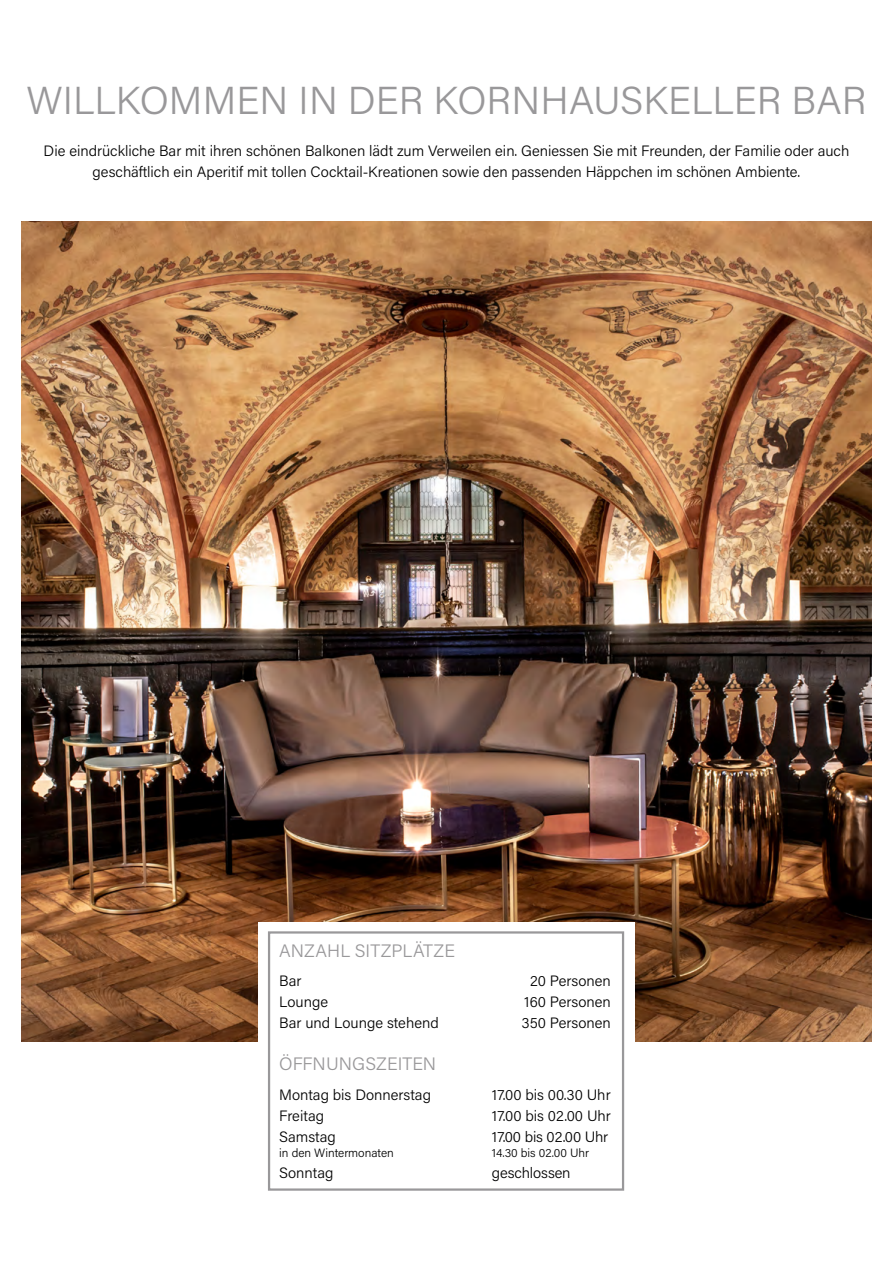
<style>
.page{position:relative;width:893px;height:1263px;background:#fff}
.page>*{position:absolute;margin:0;border:0;box-sizing:border-box;transform-origin:0 0}
.t1{font:300 39px "Acumin Pro";color:#99989a}
.t2{font:300 18px "Acumin Pro";letter-spacing:.005em;color:#99989a}
.t3{font:300 15px/21px "Acumin Pro";color:#000;text-align:center}
.t4{font:300 12px "Acumin Pro";color:#000}
</style>
<div class="page">
<img style="left:21px;top:221px;width:851px;height:821px">
<div style="left:258px;top:922px;width:376px;height:277px;background:#fff"></div>
<div style="left:268px;top:931px;width:356px;height:260px;border:2px solid #99989a"></div>
<h1 class="t1" style="left:26px;top:73px;width:841px">WILLKOMMEN IN DER KORNHAUSKELLER BAR</h1>
<p class="t3" style="left:44px;top:139px;width:807px">Die eindrückliche Bar mit ihren schönen Balkonen lädt zum Verweilen ein. Geniessen Sie mit Freunden, der Familie oder auch geschäftlich ein Aperitif mit tollen Cocktail-Kreationen sowie den passenden Häppchen im schönen Ambiente.</p>
<p class="t2" style="left:279px;top:938px;width:177px">ANZAHL SITZPLÄTZE</p>
<p class="t3" style="left:279px;top:970px;width:24px">Bar</p>
<p class="t3" style="left:530px;top:970px;width:82px">20 Personen</p>
<p class="t3" style="left:279px;top:991px;width:50px">Lounge</p>
<p class="t3" style="left:524px;top:991px;width:88px">160 Personen</p>
<p class="t3" style="left:279px;top:1012px;width:161px">Bar und Lounge stehend</p>
<p class="t3" style="left:522px;top:1012px;width:91px">350 Personen</p>
<p class="t2" style="left:279px;top:1052px;width:159px">ÖFFNUNGSZEITEN</p>
<p class="t3" style="left:279px;top:1083px;width:153px">Montag bis Donnerstag</p>
<p class="t3" style="left:492px;top:1083px;width:120px">17.00 bis 00.30 Uhr</p>
<p class="t3" style="left:279px;top:1104px;width:46px">Freitag</p>
<p class="t3" style="left:492px;top:1104px;width:121px">17.00 bis 02.00 Uhr</p>
<p class="t3" style="left:279px;top:1125px;width:58px">Samstag</p>
<p class="t3" style="left:492px;top:1125px;width:118px">17.00 bis 02.00 Uhr</p>
<p class="t4" style="left:279px;top:1144px;width:116px">in den Wintermonaten</p>
<p class="t4" style="left:492px;top:1144px;width:99px">14.30 bis 02.00 Uhr</p>
<p class="t3" style="left:279px;top:1161px;width:56px">Sonntag</p>
<p class="t3" style="left:492px;top:1161px;width:80px">geschlossen</p>
</div>
